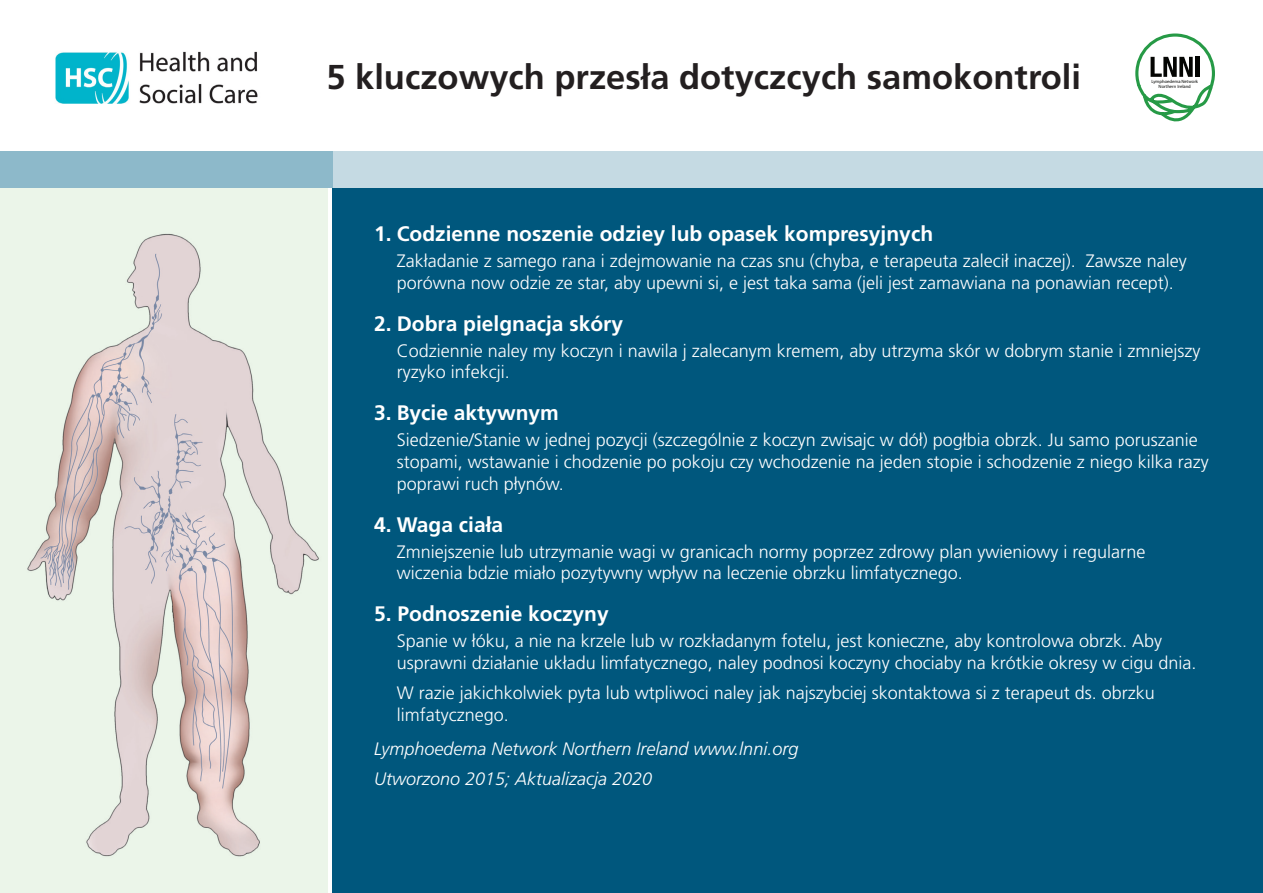
<style>
.page{position:relative;width:1263px;height:893px;background:#fff}
.page>*{position:absolute;margin:0;border:0;box-sizing:border-box;transform-origin:0 0}
.t1{font:700 34.5px "Frutiger";color:#231f20}
.t2{font:700 21px "Frutiger";color:#fff}
.t3{font:300 18px/21.6px "Frutiger";color:#fff}
.t4{font:italic 300 18px "Frutiger";color:#fff}
.t5{font:4.65px "Helvetica Neue";color:#040503}
</style>
<div class="page">
<img style="left:0;top:187px;width:328px;height:706px">
<div style="left:332px;top:183px;width:931px;height:710px;background:#00577d"></div>
<img style="left:55px;top:51px;width:203px;height:53px">
<svg style="left:1135px;top:57px;width:79px;height:65px"></svg>
<hr style="left:1195px;top:57px;width:4px;height:20px;background:#040503">
<div style="left:332px;top:151px;width:931px;height:36px;background:#c5dae3"></div>
<div style="left:0;top:151px;width:332px;height:36px;background:#8db9ca"></div>
<p class="t1" style="left:326px;top:57px;width:756px">5 kluczowych przesła dotyczcych samokontroli</p>
<p class="t5" style="left:1151px;top:78px;width:48px">Lymphoedema Network</p>
<p class="t5" style="left:1158px;top:84px;width:34px">Northern Ireland</p>
<p class="t2" style="left:374px;top:221px;width:560px">1. Codzienne noszenie odziey lub opasek kompresyjnych</p>
<p class="t3" style="left:397px;top:250px;width:792px">Zakładanie z samego rana i zdejmowanie na czas snu (chyba, e terapeuta zalecił inaczej). Zawsze naley porówna now odzie ze star, aby upewni si, e jest taka sama (jeli jest zamawiana na ponawian recept).</p>
<p class="t2" style="left:374px;top:311px;width:250px">2. Dobra pielgnacja skóry</p>
<p class="t3" style="left:397px;top:340px;width:805px">Codziennie naley my koczyn i nawila j zalecanym kremem, aby utrzyma skór w dobrym stanie i zmniejszy ryzyko infekcji.</p>
<p class="t2" style="left:374px;top:401px;width:186px">3. Bycie aktywnym</p>
<p class="t3" style="left:397px;top:430px;width:814px">Siedzenie/Stanie w jednej pozycji (szczególnie z koczyn zwisajc w dół) pogłbia obrzk. Ju samo poruszanie stopami, wstawanie i chodzenie po pokoju czy wchodzenie na jeden stopie i schodzenie z niego kilka razy poprawi ruch płynów.</p>
<p class="t2" style="left:374px;top:512px;width:131px">4. Waga ciała</p>
<p class="t3" style="left:397px;top:541px;width:750px">Zmniejszenie lub utrzymanie wagi w granicach normy poprzez zdrowy plan ywieniowy i regularne wiczenia bdzie miało pozytywny wpływ na leczenie obrzku limfatycznego.</p>
<p class="t2" style="left:374px;top:602px;width:236px">5. Podnoszenie koczyny</p>
<p class="t3" style="left:397px;top:630px;width:801px">Spanie w łóku, a nie na krzele lub w rozkładanym fotelu, jest konieczne, aby kontrolowa obrzk. Aby usprawni działanie układu limfatycznego, naley podnosi koczyny chociaby na krótkie okresy w cigu dnia.</p>
<p class="t3" style="left:397px;top:682px;width:760px">W razie jakichkolwiek pyta lub wtpliwoci naley jak najszybciej skontaktowa si z terapeut ds. obrzku limfatycznego.</p>
<p class="t4" style="left:374px;top:738px;width:426px">Lymphoedema Network Northern Ireland www.lnni.org</p>
<p class="t4" style="left:374px;top:768px;width:280px">Utworzono 2015; Aktualizacja 2020</p>
</div>
